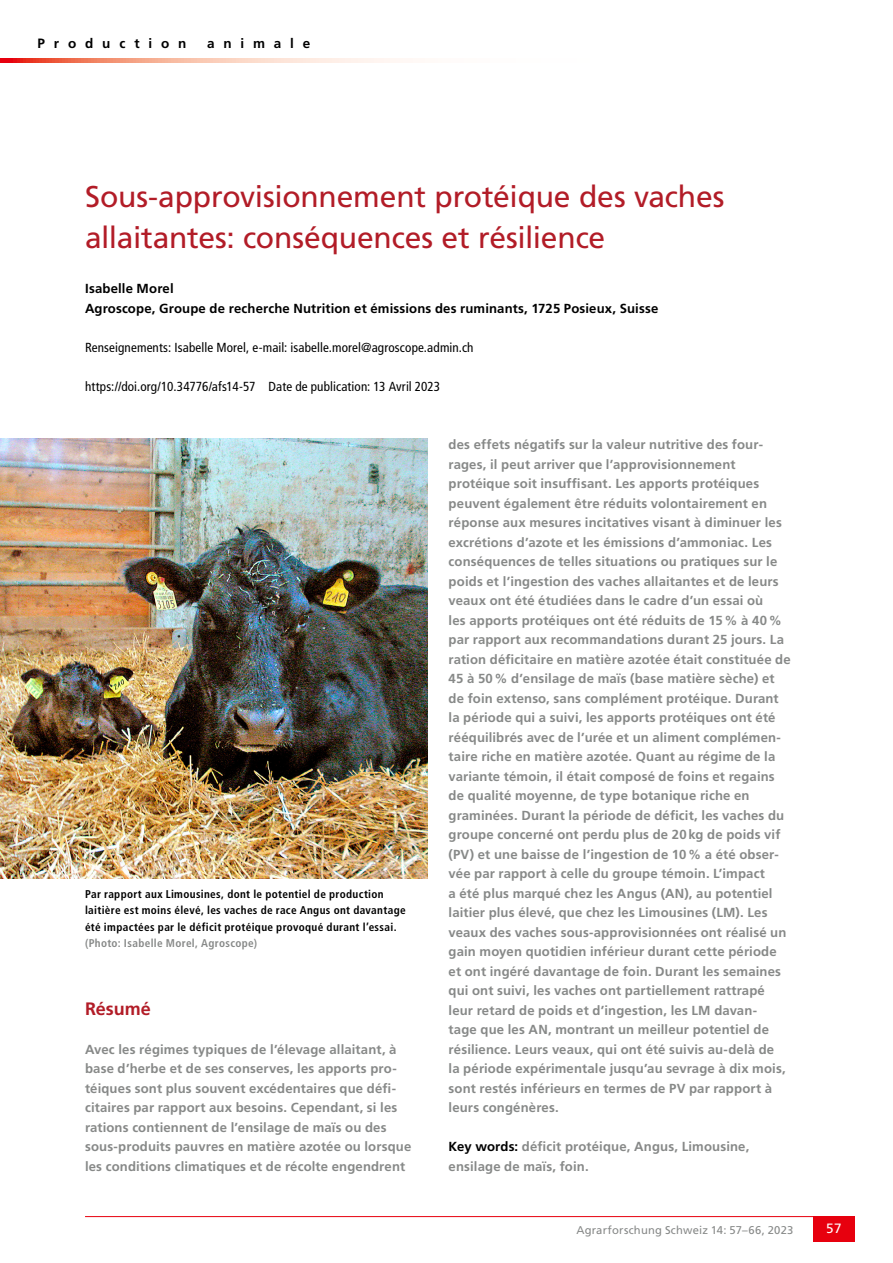
<style>
.page{position:relative;width:893px;height:1263px;background:#fff}
.page>*{position:absolute;margin:0;border:0;box-sizing:border-box;transform-origin:0 0}
.t1{font:30px/40.5px "Frutiger LT Std";letter-spacing:-.01em;color:#b21c27}
.t2{font:700 18px "Frutiger LT Std";letter-spacing:-.005em;color:#b21c27}
.t3{font:700 13.5px "Frutiger LT Std";letter-spacing:.655em;color:#000}
.t4{font:13.5px "Frutiger LT Std";color:#fff}
.t5{font:700 13.2px/19.5px "Frutiger LT Std";letter-spacing:.01em;color:#878988}
.t6{font:condensed 13.2px "Frutiger LT Std";letter-spacing:.01em;color:#000}
.t7{font:700 13.2px/19.5px "Frutiger LT Std";letter-spacing:.01em;color:#000}
.t8{font:700 condensed 11.25px/16.5px "Frutiger LT Std";letter-spacing:.03em;color:#000}
.t9{font:11.25px "Frutiger LT Std";letter-spacing:.015em;color:#878988}
.t10{font:700 condensed 11.25px "Frutiger LT Std";letter-spacing:.03em;color:#878988}
.s1{color:#000}
</style>
<div class="page">
<svg style="left:0;top:58px;width:403px;height:5px;background:#f6b09e"></svg>
<hr style="left:85px;top:1216px;width:770px;height:1px;background:#e7000e">
<div style="left:813px;top:1216px;width:42px;height:26px;background:#e7000e"></div>
<img style="left:0;top:438px;width:427px;height:440px">
<p class="t3" style="left:38px;top:36px;width:150px">Production</p>
<p class="t3" style="left:207px;top:36px;width:105px">animale</p>
<h1 class="t1" style="left:85px;top:177px;width:641px">Sous-approvisionnement protéique des vaches allaitantes: conséquences et résilience</h1>
<p class="t7" style="left:85px;top:279px;width:575px">Isabelle Morel<br>Agroscope, Groupe de recherche Nutrition et émissions des ruminants, 1725 Posieux, Suisse</p>
<p class="t6" style="left:85px;top:339px;width:390px">Renseignements: Isabelle Morel, e-mail: isabelle.morel@agroscope.admin.ch</p>
<p class="t6" style="left:85px;top:378px;width:357px">https://doi.org/10.34776/afs14-57 Date de publication: 13 Avril 2023</p>
<p class="t8" style="left:85px;top:885px;width:322px">Par rapport aux Limousines, dont le potentiel de production laitière est moins élevé, les vaches de race Angus ont davantage été impactées par le déficit protéique provoqué durant l’essai.</p>
<p class="t10" style="left:85px;top:937px;width:174px">(Photo: Isabelle Morel, Agroscope)</p>
<h2 class="t2" style="left:85px;top:998px;width:67px">Résumé</h2>
<p class="t5" style="left:85px;top:1039px;width:328px">Avec les régimes typiques de l’élevage allaitant, à base d’herbe et de ses conserves, les apports pro&shy;téiques sont plus souvent excédentaires que défi&shy;citaires par rapport aux besoins. Cependant, si les rations contiennent de l’ensilage de maïs ou des sous-produits pauvres en matière azotée ou lorsque les conditions climatiques et de récolte engendrent</p>
<p class="t5" style="left:449px;top:435px;width:344px">des effets négatifs sur la valeur nutritive des four&shy;rages, il peut arriver que l’approvisionnement protéique soit insuffisant. Les apports protéiques peuvent également être réduits volontairement en réponse aux mesures incitatives visant à diminuer les excrétions d’azote et les émissions d’ammoniac. Les conséquences de telles situations ou pratiques sur le poids et l’ingestion des vaches allaitantes et de leurs veaux ont été étudiées dans le cadre d’un essai où<br>les apports protéiques ont été réduits de 15% à 40% par rapport aux recommandations durant 25 jours. La ration déficitaire en matière azotée était constituée de 45 à 50% d’ensilage de maïs (base matière sèche) et de foin extenso, sans complément protéique. Durant la période qui a suivi, les apports protéiques ont été rééquilibrés avec de l’urée et un aliment complémen&shy;taire riche en matière azotée. Quant au régime de la variante témoin, il était composé de foins et regains de qualité moyenne, de type botanique riche en graminées. Durant la période de déficit, les vaches du groupe concerné ont perdu plus de 20kg de poids vif (PV) et une baisse de l’ingestion de 10% a été obser&shy;vée par rapport à celle du groupe témoin. L’impact<br>a été plus marqué chez les Angus (AN), au potentiel laitier plus élevé, que chez les Limousines (LM). Les veaux des vaches sous-approvisionnées ont réalisé un gain moyen quotidien inférieur durant cette période et ont ingéré davantage de foin. Durant les semaines qui ont suivi, les vaches ont partiellement rattrapé leur retard de poids et d’ingestion, les LM davan-<br>tage que les AN, montrant un meilleur potentiel de résilience. Leurs veaux, qui ont été suivis au-delà de<br>la période expérimentale jusqu’au sevrage à dix mois, sont restés inférieurs en termes de PV par rapport à leurs congénères.</p>
<p class="t5" style="left:449px;top:1137px;width:302px"><span class="s1">Key words:</span> déficit protéique, Angus, Limousine, ensilage de maïs, foin.</p>
<p class="t9" style="left:576px;top:1223px;width:219px">Agrarforschung Schweiz 14: 57–66, 2023</p>
<p class="t4" style="left:826px;top:1221px;width:17px">57</p>
</div>
